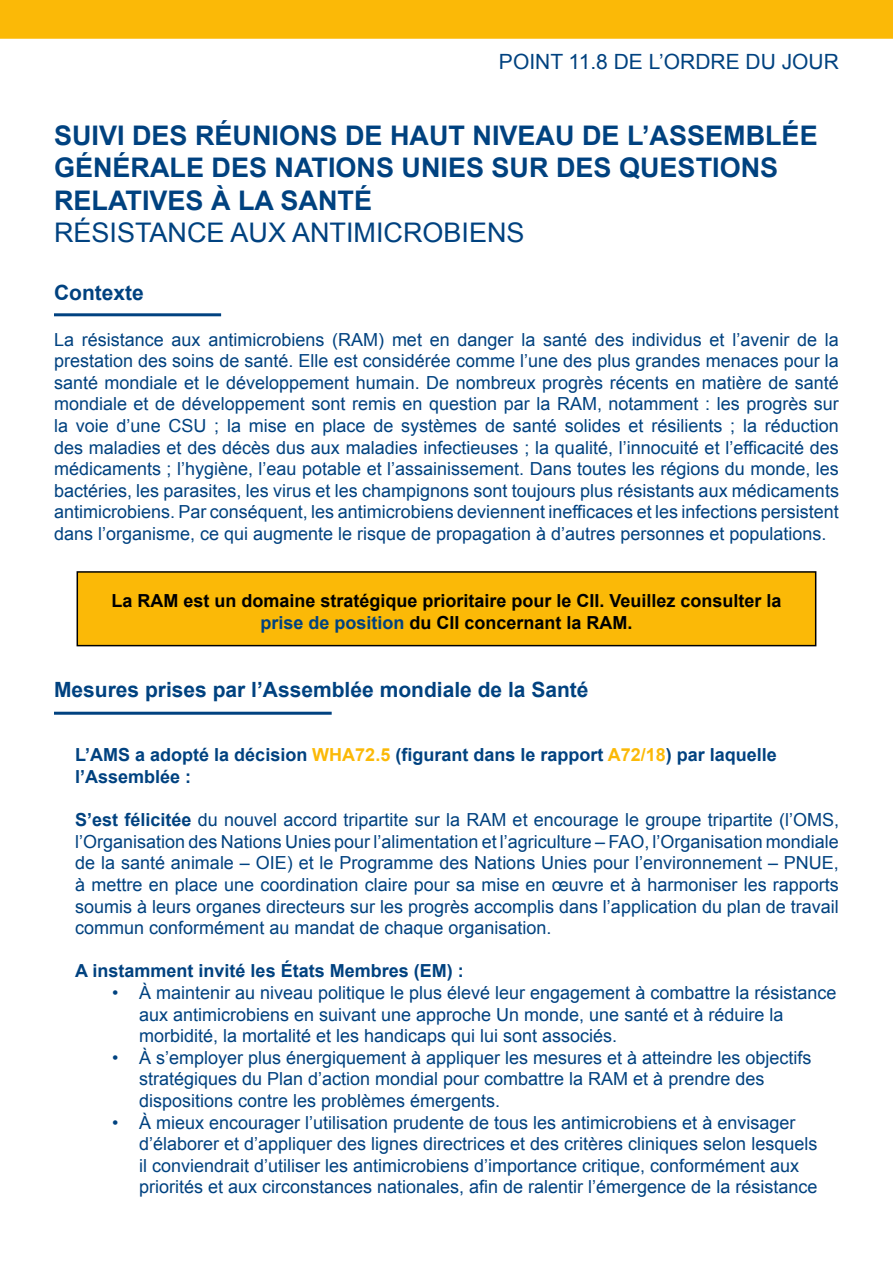
<style>
.page{position:relative;width:893px;height:1263px;background:#fff}
.page>*{position:absolute;margin:0;border:0;box-sizing:border-box;transform-origin:0 0}
.t1{font:700 27px/32.4px "Arial";color:#004280}
.t2{font:27px "Arial";color:#004280}
.t3{font:700 21px "Arial";color:#004280}
.t4{font:21px "Arial";color:#004280}
.t5{font:18px/21.6px "Arial";color:#004280}
.t6{font:700 18px/21.6px "Arial";color:#004280}
.t7{font:700 18px/21.6px "Arial";color:#000;text-align:center}
.s1{color:#004280}
.s2{color:#fbb907}
.s3{font-weight:700}
</style>
<div class="page">
<div style="left:0;top:0;width:893px;height:39px;background:#fbb907"></div>
<hr style="left:54px;top:313px;width:167px;height:3px;background:#004280">
<hr style="left:54px;top:712px;width:278px;height:3px;background:#004280">
<div style="left:77px;top:572px;width:739px;height:74px;background:#fbb907"></div>
<div style="left:77px;top:571px;width:739px;height:75px;border:2px solid #000"></div>
<p class="t4" style="left:499px;top:48px;width:341px">POINT 11.8 DE L’ORDRE DU JOUR</p>
<h1 class="t1" style="left:54px;top:120px;width:765px">SUIVI DES RÉUNIONS DE HAUT NIVEAU DE L’ASSEMBLÉE<br>GÉNÉRALE DES NATIONS UNIES SUR DES QUESTIONS<br>RELATIVES À LA SANTÉ</h1>
<h1 class="t2" style="left:54px;top:215px;width:472px">RÉSISTANCE AUX ANTIMICROBIENS</h1>
<p class="t3" style="left:54px;top:278px;width:91px">Contexte</p>
<p class="t5" style="left:54px;top:329px;width:786px;text-align:justify">La résistance aux antimicrobiens (RAM) met en danger la santé des individus et l’avenir de la prestation des soins de santé. Elle est considérée comme l’une des plus grandes menaces pour la santé mondiale et le développement humain. De nombreux progrès récents en matière de santé mondiale et de développement sont remis en question par la RAM, notamment : les progrès sur la voie d’une CSU ; la mise en place de systèmes de santé solides et résilients ; la réduction des maladies et des décès dus aux maladies infectieuses ; la qualité, l’innocuité et l’efficacité des médicaments ; l’hygiène, l’eau potable et l’assainissement. Dans toutes les régions du monde, les bactéries, les parasites, les virus et les champignons sont toujours plus résistants aux médicaments antimicrobiens. Par conséquent, les antimicrobiens deviennent inefficaces et les infections persistent dans l’organisme, ce qui augmente le risque de propagation à d’autres personnes et populations.</p>
<p class="t7" style="left:111px;top:591px;width:672px">La RAM est un domaine stratégique prioritaire pour le CII. Veuillez consulter la <span class="s1">prise de position</span> du CII concernant la RAM.</p>
<p class="t3" style="left:54px;top:675px;width:536px">Mesures prises par l’Assemblée mondiale de la Santé</p>
<p class="t6" style="left:75px;top:745px;width:703px">L’AMS a adopté la décision <span class="s2">WHA72.5</span> (figurant dans le rapport <span class="s2">A72/18</span>) par laquelle l’Assemblée :</p>
<p class="t5" style="left:75px;top:809px;width:765px;text-align:justify"><span class="s3">S’est félicitée</span> du nouvel accord tripartite sur la RAM et encourage le groupe tripartite (l’OMS, l’Organisation des Nations Unies pour l’alimentation et l’agriculture – FAO, l’Organisation mondiale de la santé animale – OIE) et le Programme des Nations Unies pour l’environnement – PNUE, à mettre en place une coordination claire pour sa mise en œuvre et à harmoniser les rapports soumis à leurs organes directeurs sur les progrès accomplis dans l’application du plan de travail commun conformément au mandat de chaque organisation.</p>
<p class="t6" style="left:75px;top:961px;width:390px">A instamment invité les États Membres (EM) :</p>
<p class="t5" style="left:139px;top:982px;width:699px;text-indent:-27px">• À maintenir au niveau politique le plus élevé leur engagement à combattre la résistance aux antimicrobiens en suivant une approche Un monde, une santé et à réduire la morbidité, la mortalité et les handicaps qui lui sont associés.</p>
<p class="t5" style="left:139px;top:1047px;width:674px;text-indent:-27px">• À s’employer plus énergiquement à appliquer les mesures et à atteindre les objectifs stratégiques du Plan d’action mondial pour combattre la RAM et à prendre des dispositions contre les problèmes émergents.</p>
<p class="t5" style="left:139px;top:1112px;width:680px;text-indent:-27px">• À mieux encourager l’utilisation prudente de tous les antimicrobiens et à envisager d’élaborer et d’appliquer des lignes directrices et des critères cliniques selon lesquels il conviendrait d’utiliser les antimicrobiens d’importance critique, conformément aux priorités et aux circonstances nationales, afin de ralentir l’émergence de la résistance</p>
</div>
